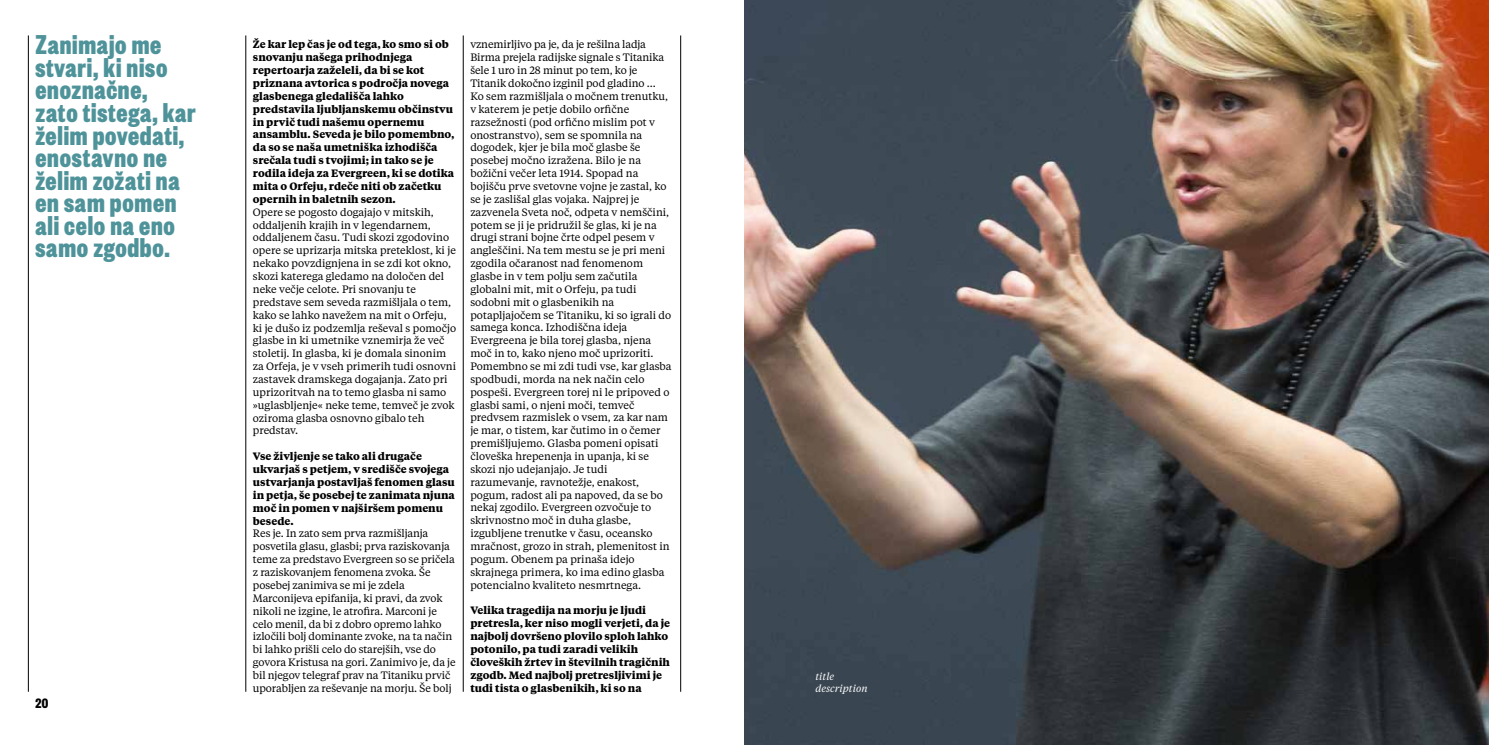
<style>
.page{position:relative;width:1489px;height:745px;background:#fff}
.page>*{position:absolute;margin:0;border:0;box-sizing:border-box;transform-origin:0 0}
.t1{font:700 30px/22.5px "Founders Grotesk X Cond";letter-spacing:.025em;color:#4f939a}
.t2{font:700 15px "Founders Grotesk X Cond";color:#000}
.t3{font:10.62px/12.9px "Tiempos Text";color:#000}
.t4{font:700 10.62px/12.9px "Tiempos Text";color:#000}
.t5{font:italic 10px/12px "Tiempos Text";color:#fff}
</style>
<div class="page">
<hr style="left:463px;top:35px;width:1px;height:656px;background:#000">
<hr style="left:245px;top:35px;width:1px;height:656px;background:#000">
<hr style="left:680px;top:35px;width:1px;height:656px;background:#000">
<hr style="left:28px;top:35px;width:1px;height:656px;background:#000">
<img style="left:744px;top:0;width:744px;height:744px">
<h1 class="t1" style="left:35px;top:32px;width:162px">Zanimajo me stvari, ki niso enoznačne, zato tistega, kar želim povedati, enostavno ne želim zožati na en sam pomen ali celo na eno samo zgodbo.</h1>
<h2 class="t2" style="left:35px;top:693px;width:14px">20</h2>
<p class="t4" style="left:253px;top:38px;width:203px">Že kar lep čas je od tega, ko smo si ob snovanju našega prihodnjega repertoarja zaželeli, da bi se kot priznana avtorica s področja novega glasbenega gledališča lahko predstavila ljubljanskemu občinstvu in prvič tudi našemu opernemu ansamblu. Seveda je bilo pomembno, da so se naša umetniška izhodišča srečala tudi s tvojimi; in tako se je rodila ideja za Evergreen, ki se dotika mita o Orfeju, rdeče niti ob začetku opernih in baletnih sezon.</p>
<p class="t3" style="left:253px;top:205px;width:205px">Opere se pogosto dogajajo v mitskih, oddaljenih krajih in v legendarnem, oddaljenem času. Tudi skozi zgodovino opere se uprizarja mitska preteklost, ki je nekako povzdignjena in se zdi kot okno, skozi katerega gledamo na določen del neke večje celote. Pri snovanju te predstave sem seveda razmišljala o tem, kako se lahko navežem na mit o Orfeju, ki je dušo iz podzemlja reševal s pomočjo glasbe in ki umetnike vznemirja že več stoletij. In glasba, ki je domala sinonim za Orfeja, je v vseh primerih tudi osnovni zastavek dramskega dogajanja. Zato pri uprizoritvah na to temo glasba ni samo »uglasbljenje« neke teme, temveč je zvok oziroma glasba osnovno gibalo teh predstav.</p>
<p class="t4" style="left:253px;top:449px;width:203px">Vse življenje se tako ali drugače ukvarjaš s petjem, v središče svojega ustvarjanja postavljaš fenomen glasu in petja, še posebej te zanimata njuna moč in pomen v najširšem pomenu besede.</p>
<p class="t3" style="left:253px;top:526px;width:204px">Res je. In zato sem prva razmišljanja posvetila glasu, glasbi; prva raziskovanja teme za predstavo Evergreen so se pričela z raziskovanjem fenomena zvoka. Še posebej zanimiva se mi je zdela Marconijeva epifanija, ki pravi, da zvok nikoli ne izgine, le atrofira. Marconi je celo menil, da bi z dobro opremo lahko izločili bolj dominante zvoke, na ta način bi lahko prišli celo do starejših, vse do govora Kristusa na gori. Zanimivo je, da je bil njegov telegraf prav na Titaniku prvič uporabljen za reševanje na morju. Še bolj</p>
<p class="t3" style="left:470px;top:38px;width:203px">vznemirljivo pa je, da je rešilna ladja Birma prejela radijske signale s Titanika šele 1 uro in 28 minut po tem, ko je Titanik dokočno izginil pod gladino … Ko sem razmišljala o močnem trenutku, v katerem je petje dobilo orfične razsežnosti (pod orfično mislim pot v onostranstvo), sem se spomnila na dogodek, kjer je bila moč glasbe še posebej močno izražena. Bilo je na božični večer leta 1914. Spopad na bojišču prve svetovne vojne je zastal, ko se je zaslišal glas vojaka. Najprej je zazvenela Sveta noč, odpeta v nemščini, potem se ji je pridružil še glas, ki je na drugi strani bojne črte odpel pesem v angleščini. Na tem mestu se je pri meni zgodila očaranost nad fenomenom glasbe in v tem polju sem začutila globalni mit, mit o Orfeju, pa tudi sodobni mit o glasbenikih na potapljajočem se Titaniku, ki so igrali do samega konca. Izhodiščna ideja Evergreena je bila torej glasba, njena moč in to, kako njeno moč uprizoriti.<br>Pomembno se mi zdi tudi vse, kar glasba spodbudi, morda na nek način celo pospeši. Evergreen torej ni le pripoved o glasbi sami, o njeni moči, temveč predvsem razmislek o vsem, za kar nam je mar, o tistem, kar čutimo in o čemer premišljujemo. Glasba pomeni opisati človeška hrepenenja in upanja, ki se skozi njo udejanjajo. Je tudi razumevanje, ravnotežje, enakost, pogum, radost ali pa napoved, da se bo nekaj zgodilo. Evergreen ozvočuje to skrivnostno moč in duha glasbe, izgubljene trenutke v času, oceansko mračnost, grozo in strah, plemenitost in pogum. Obenem pa prinaša idejo skrajnega primera, ko ima edino glasba potencialno kvaliteto nesmrtnega.</p>
<p class="t4" style="left:470px;top:603px;width:201px">Velika tragedija na morju je ljudi pretresla, ker niso mogli verjeti, da je najbolj dovršeno plovilo sploh lahko potonilo, pa tudi zaradi velikih človeških žrtev in številnih tragičnih zgodb. Med najbolj pretresljivimi je tudi tista o glasbenikih, ki so na</p>
<p class="t5" style="left:815px;top:669px;width:54px">title description</p>
</div>
